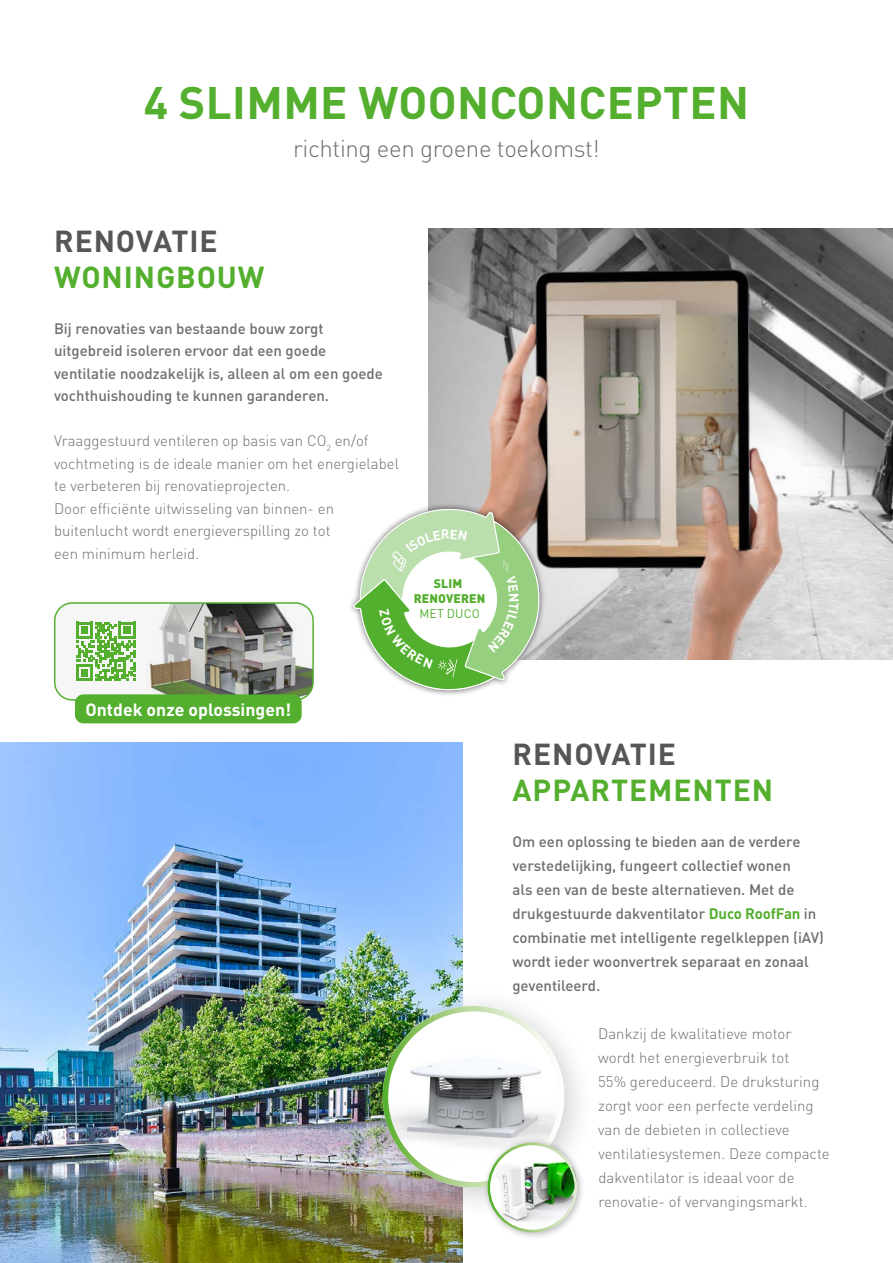
<style>
.page{position:relative;width:893px;height:1263px;background:#fff}
.page>*{position:absolute;margin:0;border:0;box-sizing:border-box;transform-origin:0 0}
.t1{font:700 45px "DINOT";letter-spacing:.01em;color:#54af2e}
.t2{font:700 30px "DINOT";letter-spacing:.03em;color:#54af2e}
.t3{font:700 30px "DINOT";letter-spacing:.03em;color:#565655}
.t4{font:300 24px "DINOT";letter-spacing:-.015em;color:#6e6e6e}
.t5{font:700 17.55px "DINOT";color:#fff}
.t6{font:300 15px/24px "DINOT";color:#6e6e6e}
.t7{font:500 15px/24px "DINOT";color:#6e6e6e}
.t8{font:900 12.3px/14.9px "DINOT";letter-spacing:.01em;color:#54af2e;text-align:center}
.t9{font:12.3px "DINOT";letter-spacing:.01em;color:#54af2e}
.s1{font-weight:700;color:#54af2e}
</style>
<div class="page">
<img style="left:0;top:742px;width:462px;height:521px">
<img style="left:429px;top:229px;width:464px;height:430px">
<div style="left:361px;top:984px;width:235px;height:235px;background:#000;opacity:.2"></div>
<img style="left:383px;top:1006px;width:181px;height:181px;border-radius:91px">
<div style="left:383px;top:1006px;width:181px;height:181px;border:5px solid #fff;border-radius:50%"></div>
<div style="left:482px;top:1137px;width:103px;height:103px;background:#000;opacity:.3"></div>
<svg style="left:489px;top:1144px;width:87px;height:87px"></svg>
<img style="left:487px;top:1151px;width:90px;height:76px">
<div style="left:487px;top:1143px;width:90px;height:89px;border:3px solid #fff;border-radius:50%"></div>
<div style="left:55px;top:603px;width:258px;height:97px;background:#f6f6f6;border-radius:18px"></div>
<img style="left:133px;top:604px;width:179px;height:95px">
<div style="left:54px;top:602px;width:260px;height:99px;border:1px solid #54af2e;border-radius:18px"></div>
<svg style="left:76px;top:622px;width:59px;height:59px"></svg>
<div style="left:75px;top:694px;width:227px;height:29px;background:#54af2e;border-radius:8px"></div>
<div style="left:347px;top:502px;width:199px;height:195px;background:#000;opacity:.6"></div>
<svg style="left:353px;top:509px;width:187px;height:181px"></svg>
<h1 class="t1" style="left:144px;top:73px;width:607px">4 SLIMME WOONCONCEPTEN</h1>
<h3 class="t4" style="left:293px;top:132px;width:308px">richting een groene toekomst!</h3>
<h2 class="t3" style="left:54px;top:221px;width:165px">RENOVATIE</h2>
<h2 class="t2" style="left:54px;top:257px;width:212px">WONINGBOUW</h2>
<p class="t7" style="left:54px;top:317px;width:330px;line-height:22.5px">Bij renovaties van bestaande bouw zorgt uitgebreid isoleren ervoor dat een goede ventilatie noodzakelijk is, alleen al om een goede vochthuishouding te kunnen garanderen.</p>
<p class="t6" style="left:54px;top:429px;width:346px;line-height:22.5px">Vraaggestuurd ventileren op basis van CO<sub>2</sub> en/of vochtmeting is de ideale manier om het energielabel te verbeteren bij renovatieprojecten.<br>Door efficiënte uitwisseling van binnen- en buitenlucht wordt energieverspilling zo tot<br>een minimum herleid.</p>
<p class="t8" style="left:414px;top:576px;width:73px">SLIM<br>RENOVEREN</p>
<p class="t9" style="left:419px;top:605px;width:62px">MET DUCO</p>
<p class="t5" style="left:85px;top:697px;width:207px">Ontdek onze oplossingen!</p>
<h2 class="t3" style="left:513px;top:734px;width:165px">RENOVATIE</h2>
<h2 class="t2" style="left:513px;top:770px;width:262px">APPARTEMENTEN</h2>
<p class="t7" style="left:512px;top:829px;width:313px">Om een oplossing te bieden aan de verdere verstedelijking, fungeert collectief wonen<br>als een van de beste alternatieven. Met de drukgestuurde dakventilator <span class="s1">Duco RoofFan</span> in combinatie met intelligente regelkleppen (iAV) wordt ieder woonvertrek separaat en zonaal geventileerd.</p>
<p class="t6" style="left:598px;top:1021px;width:233px">Dankzij de kwalitatieve motor wordt het energieverbruik tot<br>55% gereduceerd. De druksturing zorgt voor een perfecte verdeling van de debieten in collectieve ventilatiesystemen. Deze compacte dakventilator is ideaal voor de renovatie- of vervangingsmarkt.</p>
</div>
